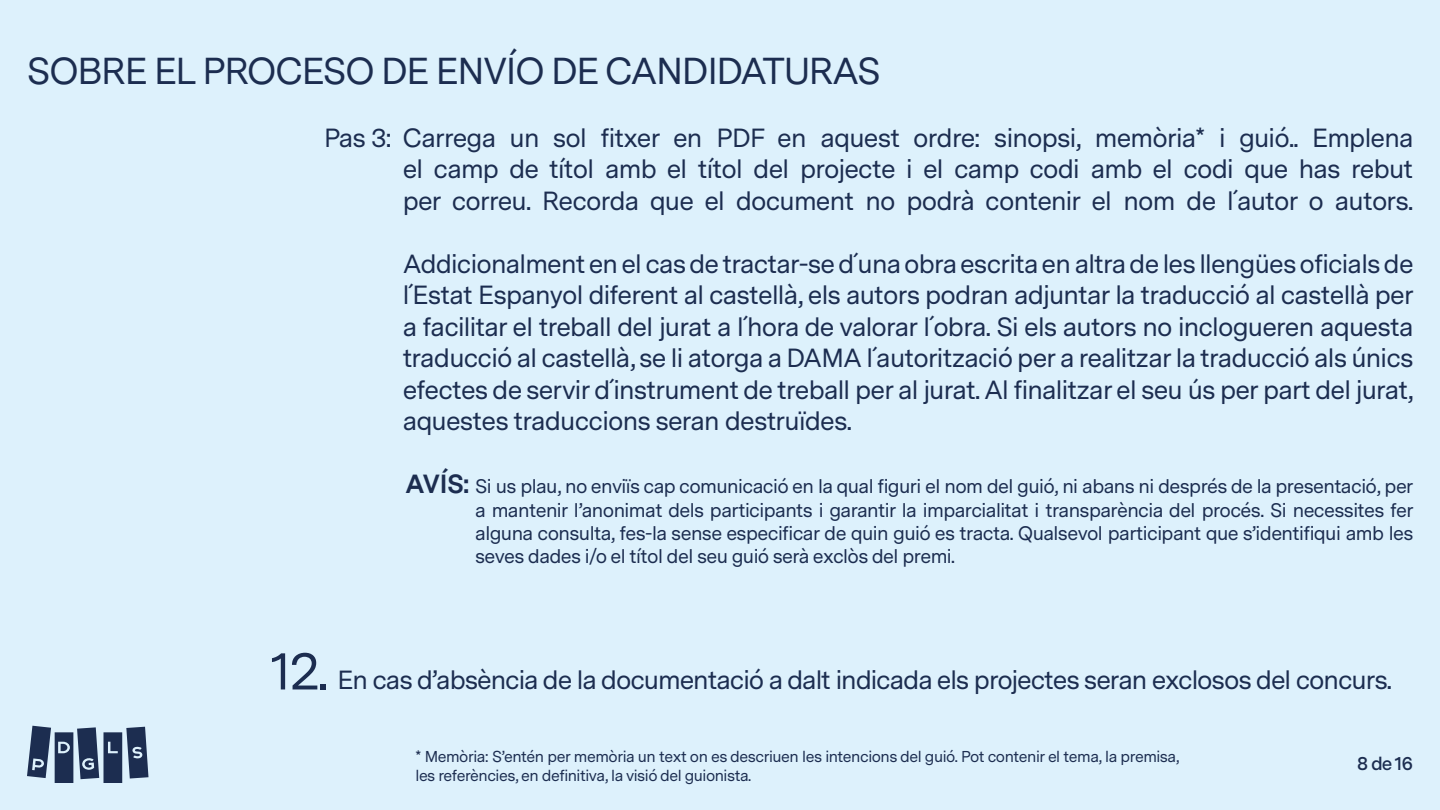
<style>
.page{position:relative;width:1440px;height:810px;background:#ddf1fc}
.page>*{position:absolute;margin:0;border:0;box-sizing:border-box;transform-origin:0 0}
.t1{font:37.5px "Messina Sans";letter-spacing:-.04em;color:#1c2d50}
.t2{font:26.25px/31.5px "Messina Sans";letter-spacing:-.03em;color:#1c2d50;text-align:justify}
.t3{font:19.5px/23.4px "Messina Sans";letter-spacing:-.03em;color:#1c2d50;text-align:justify}
.t4{font:600 18.75px "Messina Sans";color:#1c2d50}
.t5{font:15.75px/18.9px "Messina Sans";letter-spacing:-.03em;color:#1c2d50}
.s1{font-weight:700;font-size:26.25px}
.s2{font-size:52.5px}
</style>
<div class="page">
<svg style="left:27px;top:726px;width:121px;height:57px"></svg>
<h1 class="t1" style="left:27px;top:42px;width:855px">SOBRE EL PROCESO DE ENVÍO DE CANDIDATURAS</h1>
<p class="t2" style="left:403px;top:121px;width:1012px;text-indent:-79px">Pas 3: Carrega un sol fitxer en PDF en aquest ordre: sinopsi, memòria* i guió.. Emplena el camp de títol amb el títol del projecte i el camp codi amb el codi que has rebut per correu. Recorda que el document no podrà contenir el nom de l´autor o autors.</p>
<p class="t2" style="left:403px;top:247px;width:1013px">Addicionalment en el cas de tractar-se d´una obra escrita en altra de les llengües oficials de l´Estat Espanyol diferent al castellà, els autors podran adjuntar la traducció al castellà per a facilitar el treball del jurat a l´hora de valorar l´obra. Si els autors no inclogueren aquesta traducció al castellà, se li atorga a DAMA l´autorització per a realitzar la traducció als únics efectes de servir d´instrument de treball per al jurat. Al finalitzar el seu ús per part del jurat, aquestes traduccions seran destruïdes.</p>
<p class="t3" style="left:475px;top:474px;width:940px;text-indent:-70px"><span class="s1">AVÍS:</span> Si us plau, no enviïs cap comunicació en la qual figuri el nom del guió, ni abans ni després de la presentació, per a mantenir l’anonimat dels participants i garantir la imparcialitat i transparència del procés. Si necessites fer alguna consulta, fes-la sense especificar de quin guió es tracta. Qualsevol participant que s’identifiqui amb les seves dades i/o el títol del seu guió serà exclòs del premi.</p>
<p class="t2" style="left:270px;top:664px;width:1124px"><span class="s2">12.</span> En cas d’absència de la documentació a dalt indicada els projectes seran exclosos del concurs.</p>
<p class="t5" style="left:416px;top:746px;width:765px">* Memòria: S’entén per memòria un text on es descriuen les intencions del guió. Pot contenir el tema, la premisa, les referències, en definitiva, la visió del guionista.</p>
<p class="t4" style="left:1357px;top:750px;width:57px">8 de 16</p>
</div>
